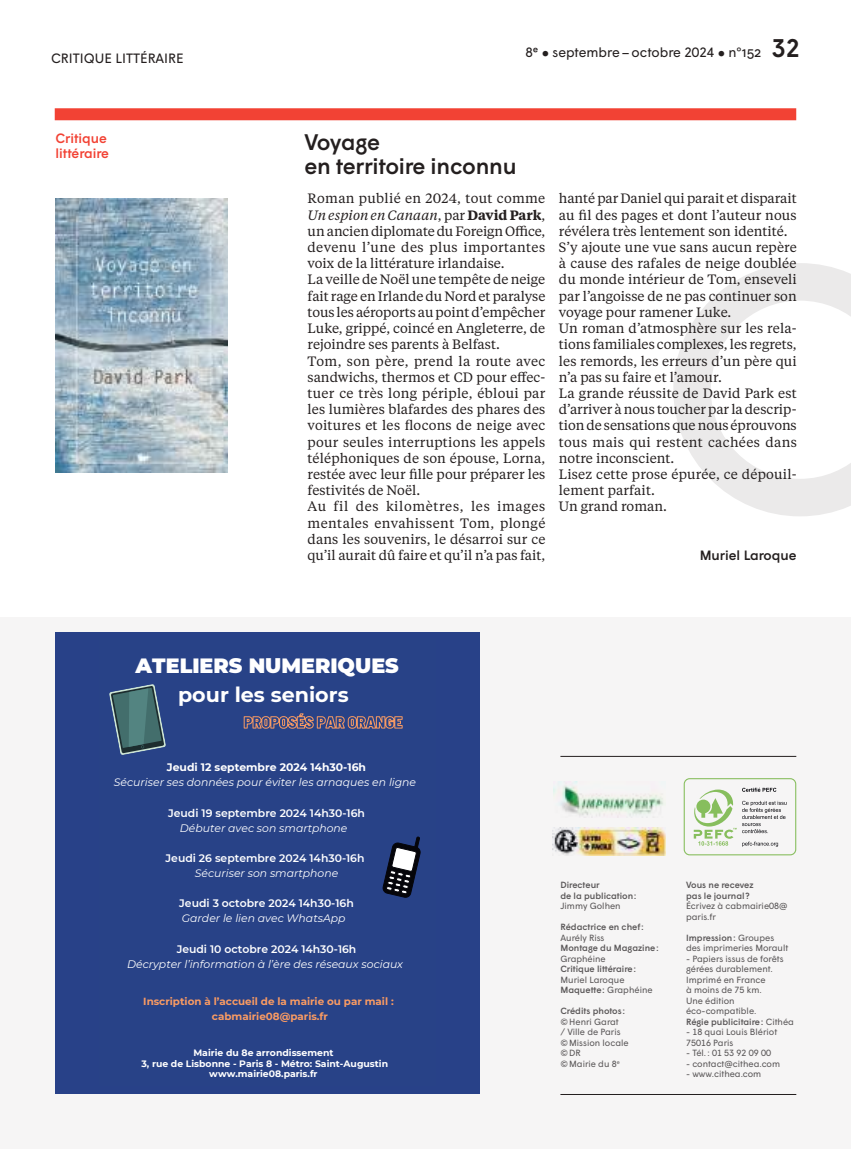
<style>
.page{position:relative;width:851px;height:1149px;background:#fff}
.page>*{position:absolute;margin:0;border:0;box-sizing:border-box;transform-origin:0 0}
.t1{font:500 22.5px/24px "Wigrum";letter-spacing:-.01em;color:#241f1f}
.t2{font:900 20.7px "Montserrat";color:#fff}
.t3{font:700 20.7px "Montserrat";color:#fff}
.t4{font:13.5px/16.2px "Tiempos Text";letter-spacing:.005em;color:#241f1f}
.t5{font:13.5px "Wigrum";color:#241f1f}
.t6{font:500 13.5px/15px "Wigrum";color:#f24234}
.t7{font:500 13.5px "Wigrum";color:#241f1f}
.t8{font:italic 10.8px "Montserrat";color:#fff}
.t9{font:600 10.8px "Montserrat";color:#fff}
.t10{font:700 10.8px "Montserrat";color:#fff}
.t11{font:700 10.35px/14.2px "Montserrat";color:#fa9b63;text-align:center}
.t12{font:700 9.3px/10.8px "Montserrat";color:#fff;text-align:center}
.t13{font:9px/10.5px "Wigrum";color:#5a5758}
.t14{font:500 9px/10.5px "Wigrum";color:#5a5758}
.s1{font-weight:500;font-size:25.5px}
.s2{font-style:italic}
.s3{font-weight:600}
.s4{font-weight:500}
</style>
<div class="page">
<div style="left:0;top:617px;width:850px;height:531px;background:#f6f5f5"></div>
<div style="left:55px;top:632px;width:425px;height:461px;background:#284188"></div>
<svg style="left:109px;top:684px;width:57px;height:71px"></svg>
<svg style="left:382px;top:836px;width:39px;height:62px"></svg>
<svg style="left:244px;top:713px;width:158px;height:16px"></svg>
<svg style="left:673px;top:263px;width:177px;height:253px"></svg>
<div style="left:55px;top:108px;width:741px;height:12px;background:#f24234"></div>
<img style="left:55px;top:198px;width:173px;height:274px">
<img style="left:552px;top:827px;width:113px;height:28px">
<div style="left:683px;top:777px;width:113px;height:78px;border:1px solid #8cc661;border-radius:5px"></div>
<svg style="left:742px;top:787px;width:34px;height:4px"></svg>
<svg style="left:742px;top:841px;width:36px;height:5px"></svg>
<svg style="left:742px;top:800px;width:44px;height:32px"></svg>
<svg style="left:693px;top:789px;width:43px;height:56px"></svg>
<img style="left:554px;top:781px;width:109px;height:36px">
<hr style="left:560px;top:1093px;width:236px;height:1px;background:#241f1f">
<hr style="left:560px;top:756px;width:236px;height:1px;background:#241f1f">
<p class="t5" style="left:51px;top:48px;width:134px">CRITIQUE LITTÉRAIRE</p>
<p class="t6" style="left:55px;top:129px;width:55px">Critique littéraire</p>
<p class="t5" style="left:525px;top:42px;width:276px">8e ● septembre – octobre 2024 ● n°152 <span class="s1">32</span></p>
<h1 class="t1" style="left:304px;top:129px;width:214px">Voyage<br>en territoire inconnu</h1>
<p class="t4" style="left:307px;top:190px;width:239px">Roman publié en 2024, tout comme <span class="s2">Un espion en Canaan</span>, par <span class="s3">David Park</span>, un ancien diplomate du Foreign Office, devenu l’une des plus importantes voix de la littérature irlandaise.<br>La veille de Noël une tempête de neige fait rage en Irlande du Nord et paralyse tous les aéroports au point d’empêcher Luke, grippé, coincé en Angleterre, de rejoindre ses parents à Belfast.<br>Tom, son père, prend la route avec sandwichs, thermos et CD pour effec&shy;tuer ce très long périple, ébloui par les lumières blafardes des phares des voitures et les flocons de neige avec pour seules interruptions les appels téléphoniques de son épouse, Lorna, restée avec leur fille pour préparer les festivités de Noël.<br>Au fil des kilomètres, les images mentales envahissent Tom, plongé dans les souvenirs, le désarroi sur ce qu’il aurait dû faire et qu’il n’a pas fait,</p>
<p class="t4" style="left:559px;top:190px;width:239px">hanté par Daniel qui parait et disparait au fil des pages et dont l’auteur nous révélera très lentement son identité.<br>S’y ajoute une vue sans aucun repère à cause des rafales de neige doublée du monde intérieur de Tom, enseveli par l’angoisse de ne pas continuer son voyage pour ramener Luke.<br>Un roman d’atmosphère sur les rela&shy;tions familiales complexes, les regrets, les remords, les erreurs d’un père qui n’a pas su faire et l’amour.<br>La grande réussite de David Park est d’arriver à nous toucher par la descrip&shy;tion de sensations que nous éprouvons tous mais qui restent cachées dans notre inconscient.<br>Lisez cette prose épurée, ce dépouil&shy;lement parfait.<br>Un grand roman.</p>
<p class="t7" style="left:699px;top:545px;width:98px">Muriel Laroque</p>
<h2 class="t2" style="left:136px;top:649px;width:264px">ATELIERS NUMERIQUES</h2>
<h2 class="t3" style="left:178px;top:679px;width:172px">pour les seniors</h2>
<p class="t10" style="left:167px;top:759px;width:201px">Jeudi 12 septembre 2024 14h30-16h</p>
<p class="t8" style="left:114px;top:775px;width:303px">Sécuriser ses données pour éviter les arnaques en ligne</p>
<p class="t9" style="left:168px;top:805px;width:198px">Jeudi 19 septembre 2024 14h30-16h</p>
<p class="t8" style="left:180px;top:820px;width:169px">Débuter avec son smartphone</p>
<p class="t9" style="left:165px;top:850px;width:200px">Jeudi 26 septembre 2024 14h30-16h</p>
<p class="t8" style="left:195px;top:865px;width:145px">Sécuriser son smartphone</p>
<p class="t9" style="left:179px;top:895px;width:176px">Jeudi 3 octobre 2024 14h30-16h</p>
<p class="t8" style="left:182px;top:910px;width:165px">Garder le lien avec WhatsApp</p>
<p class="t9" style="left:177px;top:940px;width:181px">Jeudi 10 octobre 2024 14h30-16h</p>
<p class="t8" style="left:127px;top:956px;width:277px">Décrypter l’information à l’ère des réseaux sociaux</p>
<p class="t11" style="left:143px;top:993px;width:252px">Inscription à l’accueil de la mairie ou par mail : cabmairie08@paris.fr</p>
<p class="t12" style="left:141px;top:1046px;width:248px">Mairie du 8e arrondissement<br>3, rue de Lisbonne - Paris 8 - Métro: Saint-Augustin www.mairie08.paris.fr</p>
<p class="t14" style="left:560px;top:878px;width:78px">Directeur<br>de la publication :</p>
<p class="t13" style="left:560px;top:899px;width:62px">Jimmy Golhen</p>
<p class="t14" style="left:560px;top:920px;width:85px">Rédactrice en chef :</p>
<p class="t13" style="left:560px;top:931px;width:46px">Aurély Riss</p>
<p class="t14" style="left:560px;top:941px;width:100px">Montage du Magazine :</p>
<p class="t13" style="left:560px;top:952px;width:47px">Graphéine</p>
<p class="t14" style="left:560px;top:962px;width:77px">Critique littéraire :</p>
<p class="t13" style="left:560px;top:973px;width:94px">Muriel Laroque<br><span class="s4">Maquette :</span> Graphéine</p>
<p class="t14" style="left:560px;top:1004px;width:66px">Crédits photos :</p>
<p class="t13" style="left:560px;top:1015px;width:70px">© Henri Garat<br>/ Ville de Paris © Mission locale © DR<br>© Mairie du 8<sup>e</sup></p>
<p class="t14" style="left:686px;top:878px;width:69px">Vous ne recevez pas le journal ?</p>
<p class="t13" style="left:686px;top:899px;width:103px">Écrivez à cabmairie08@ paris.fr</p>
<p class="t13" style="left:686px;top:931px;width:109px"><span class="s4">Impression :</span> Groupes<br>des imprimeries Morault ‑ Papiers issus de forêts gérées durablement.<br>Imprimé en France<br>à moins de 75 km.<br>Une édition éco‑compatible.<br><span class="s4">Régie publicitaire :</span> Cithéa ‑ 18 quai Louis Blériot<br>75016 Paris<br>‑ Tél. : 01 53 92 09 00<br>‑ contact@cithea.com<br>‑ www.cithea.com</p>
</div>
